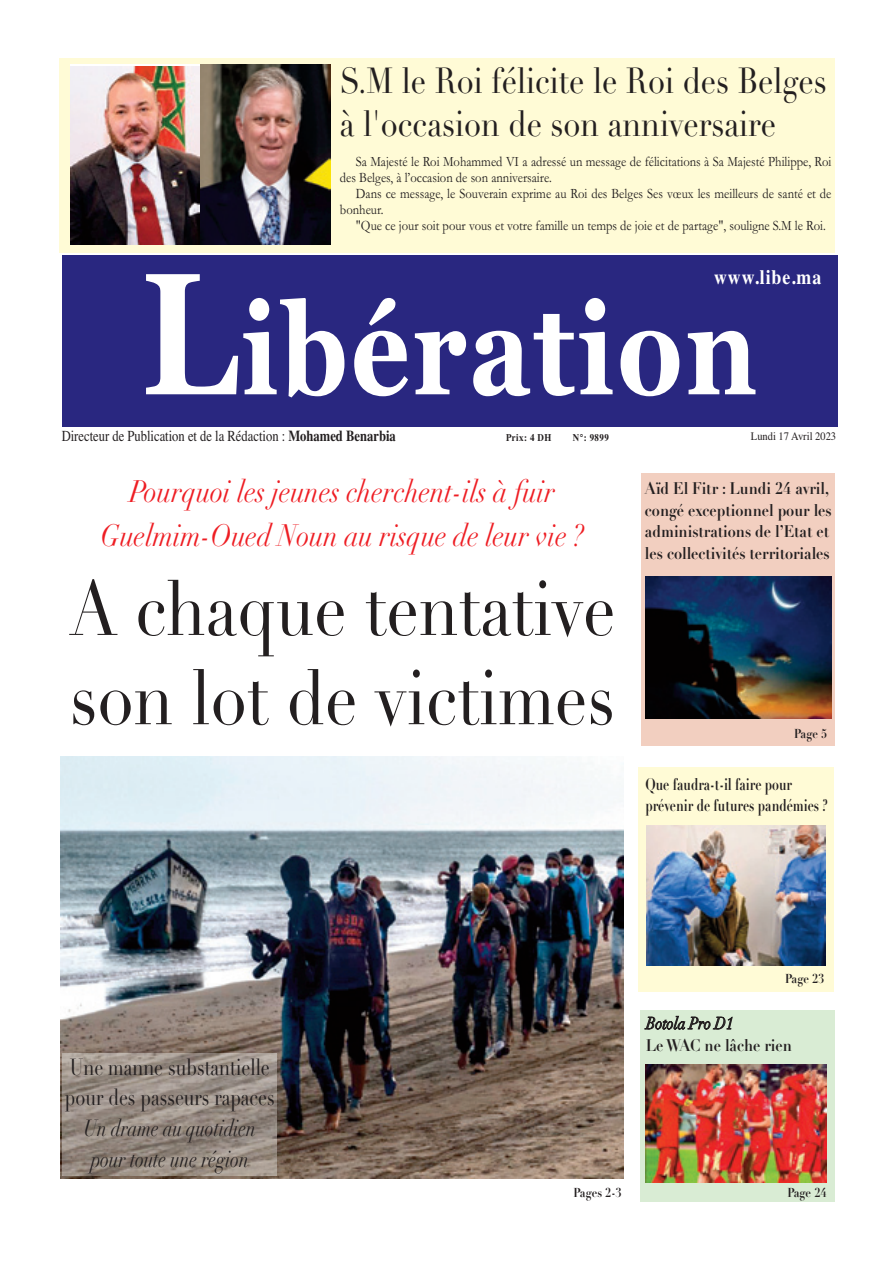
<style>
.page{position:relative;width:893px;height:1263px;background:#fff}
.page>*{position:absolute;margin:0;border:0;box-sizing:border-box;transform-origin:0 0}
.t1{font:700 173.4px "Georgia";color:#fff;scale:.81 1}
.t2{font:700 127.5px "Georgia";color:#fff;scale:.81 1}
.t3{font:76.5px/89.2px "Didot";color:#231f20;scale:.85 1}
.t4{font:35.7px/43.3px "Didot";color:#231f20;scale:.86 1}
.t5{font:italic 30.6px/43.3px "Didot";color:#ee1d23;text-align:center;scale:.88 1}
.t6{font:22.95px/30.6px "Didot";color:#231f20;text-align:center;scale:.78 1}
.t7{font:700 20.4px "Times";color:#fff;scale:.88 1}
.t8{font:700 16.5px/21.6px "Didot";color:#231f20;scale:.88 1}
.t9{font:700 16.5px/21.6px "Didot";color:#231f20;scale:.74 1}
.t10{font:15.3px "Times";color:#231f20;scale:.82 1}
.t11{font:14.4px "Garamond";color:#231f20;scale:.88 1}
.t12{font:700 12.75px "Didot";color:#231f20;scale:.88 1}
.t13{font:11.4px "Times";color:#231f20;scale:.92 1}
.t14{font:700 10.2px "Times";letter-spacing:.045em;color:#231f20;scale:.88 1}
.s1{font-weight:700}
.s2{font-style:italic}
.s3{font-weight:400;font-style:italic}
</style>
<div class="page">
<div style="left:638px;top:767px;width:196px;height:225px;background:#fffbd6"></div>
<img style="left:60px;top:757px;width:563px;height:422px">
<img style="left:63px;top:1053px;width:214px;height:123px">
<div style="left:640px;top:1010px;width:195px;height:191px;background:#d9ecd4"></div>
<img style="left:646px;top:1064px;width:181px;height:118px">
<img style="left:647px;top:826px;width:179px;height:139px">
<div style="left:642px;top:473px;width:193px;height:272px;background:#f2cfc0"></div>
<div style="left:62px;top:255px;width:775px;height:172px;background:#292780"></div>
<svg style="left:644px;top:1016px;width:89px;height:14px"></svg>
<div style="left:59px;top:58px;width:776px;height:195px;background:#fffbd6"></div>
<img style="left:70px;top:65px;width:131px;height:179px">
<img style="left:201px;top:65px;width:129px;height:179px">
<img style="left:645px;top:576px;width:187px;height:143px">
<p class="t4" style="left:340px;top:60px;width:568px">M.S le Roi félicite le Roi des Belges à 'l occasion de son anniversaire</p>
<p class="t11" style="left:356px;top:153px;width:542px">Sa Majesté le Roi Mohammed VI a adressé un message de félicitations à Sa Majesté Philippe, Roi</p>
<p class="t11" style="left:340px;top:169px;width:242px">des Belges ’ là, occasion de son anniversaire.</p>
<p class="t11" style="left:356px;top:185px;width:542px">Dans ce message, le Souverain exprime au Roi des Belges Ses vœux les meilleurs de santé et de</p>
<p class="t11" style="left:340px;top:201px;width:51px">bonheur.</p>
<p class="t11" style="left:356px;top:217px;width:536px">"Que ce jour soit pour vous et votre famille un temps de joie et de partage ," souligne M. S le Roi.</p>
<p class="t7" style="left:714px;top:258px;width:123px">www.libe.ma</p>
<p class="t1" style="left:141px;top:204px;width:121px">L</p>
<p class="t2" style="left:242px;top:254px;width:638px">ibération</p>
<p class="t10" style="left:62px;top:422px;width:409px">Directeur de Publication et de la Rédaction : <span class="s1">Mohamed Benarbia</span></p>
<p class="t13" style="left:751px;top:426px;width:94px">Lundi 17 Avril 2023</p>
<p class="t14" style="left:506px;top:428px;width:53px">Prix 4: DH</p>
<p class="t14" style="left:573px;top:428px;width:42px">N°: 9899</p>
<p class="t5" style="left:101px;top:470px;width:551px">Pourquoi les jeunes cherchent-ils à fuir<br>Guelmim-Oued Noun au risque de leur vie ?</p>
<p class="t3" style="left:69px;top:565px;width:644px">A chaque tentative son lot de victimes</p>
<p class="t8" style="left:645px;top:478px;width:214px">Aïd El Fitr : Lundi 24 avril, congé exceptionnel pour les administrations de ’l Etat et les collectivités territoriales</p>
<p class="t12" style="left:794px;top:725px;width:39px">Page 5</p>
<p class="t9" style="left:645px;top:773px;width:248px">Que faudra i l-t- faire pour prévenir de futures pandémies ?</p>
<p class="t6" style="left:65px;top:1052px;width:270px">Une manne substantielle pour des passeurs rapaces<br><span class="s2">Un drame au quotidien pour toute une région</span></p>
<p class="t12" style="left:785px;top:970px;width:46px">Page 23</p>
<p class="t8" style="left:646px;top:1012px;width:167px"><span class="s3">Botola Pro D1<br></span>Le WAC ne lâche rien</p>
<p class="t12" style="left:574px;top:1184px;width:56px">Pages 2-3</p>
<p class="t12" style="left:787px;top:1185px;width:46px">Page 24</p>
</div>
